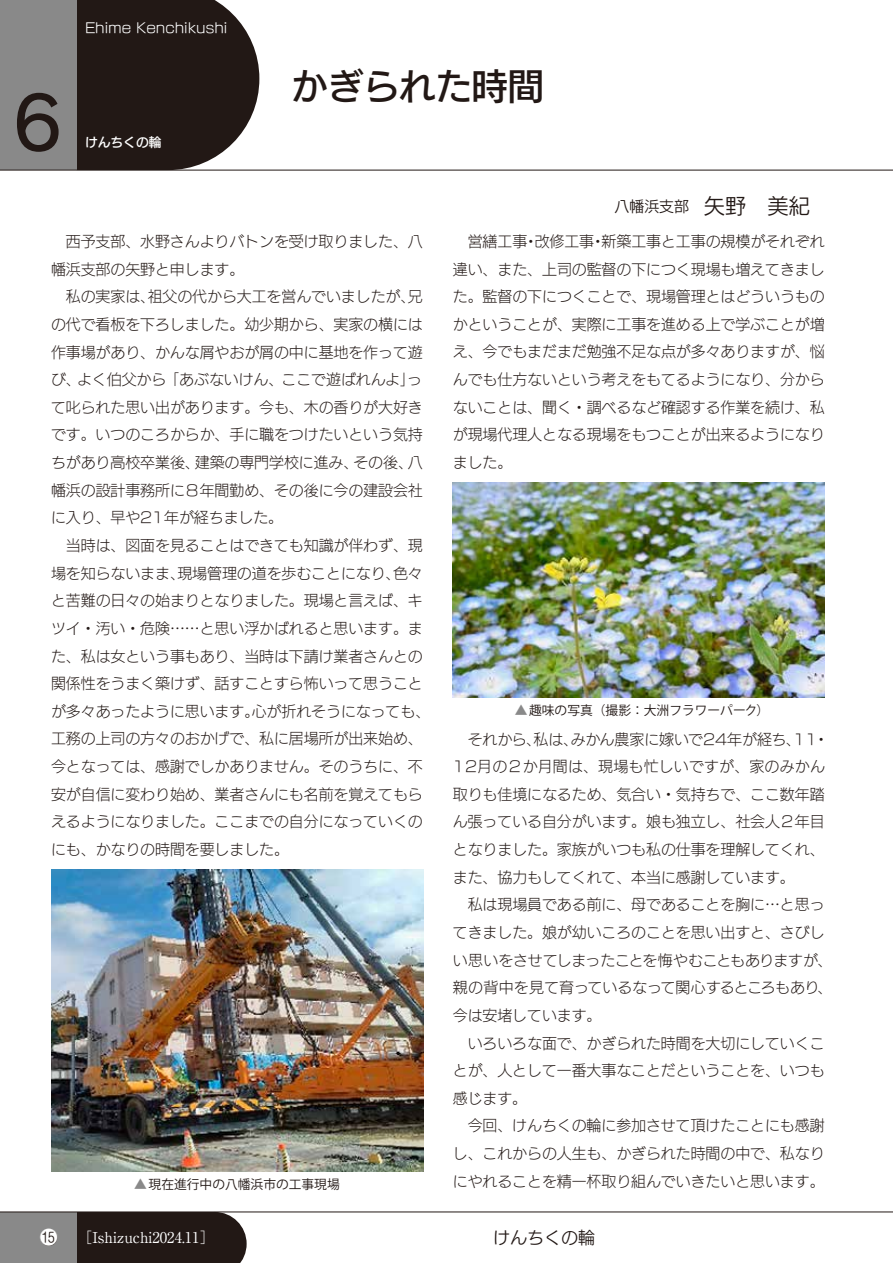
<style>
.page{position:relative;width:893px;height:1263px;background:#fff}
.page>*{position:absolute;margin:0;border:0;box-sizing:border-box;transform-origin:0 0}
.t1{font:72.3px "Rodin Pro DB 90 msp RKSJ H";color:#221815}
.t2{font:36.15px "New Rodin Pro DB 90 msp RKSJ H";color:#221815}
.t3{font:16.95px "New Rodin Pro M 90 msp RKSJ H";color:#221815}
.t4{font:14.85px/27.6px "New Rodin Pro L 90 msp RKSJ H";color:#221815}
.t5{font:14.85px "Ryumin Pro Regular 90 msp RKSJ H";color:#fff}
.t6{font:14.85px "New Rodin Pro M 90 msp RKSJ H";color:#221815}
.t7{font:13.8px "New Rodin Pro M 90 msp RKSJ H";color:#fff}
.t8{font:12.75px "Koz Go Pro Regular 90 msp RKSJ H";color:#221815}
.t9{font:12.75px "New Rodin Pro DB 90 msp RKSJ H";color:#fff}
.s1{font-size:21.3px}
.s2{color:#898989}
</style>
<div class="page">
<svg style="left:215px;top:1212px;width:32px;height:51px;background:#453d3a"></svg>
<div style="left:77px;top:1212px;width:138px;height:51px;background:#221815"></div>
<div style="left:0;top:1212px;width:77px;height:51px;background:#898989"></div>
<svg style="left:77px;top:0;width:182px;height:170px;background:#322926"></svg>
<div style="left:0;top:0;width:77px;height:170px;background:#898989"></div>
<hr style="left:0;top:1211px;width:893px;height:1px;background:#221815">
<hr style="left:0;top:170px;width:893px;height:1px;background:#221815">
<img style="left:51px;top:870px;width:372px;height:301px">
<img style="left:453px;top:483px;width:372px;height:214px">
<svg style="left:40px;top:1229px;width:17px;height:17px"></svg>
<h1 class="t1" style="left:13px;top:76px;width:51px">6</h1>
<p class="t7" style="left:85px;top:17px;width:144px">Ehime Kenchikushi</p>
<p class="t9" style="left:85px;top:132px;width:78px">けんちくの輪</p>
<h2 class="t2" style="left:291px;top:55px;width:254px">かぎられた時間</h2>
<p class="t6" style="left:615px;top:194px;width:197px">八幡浜支部　<span class="s1">矢野　美紀</span></p>
<p class="t4" style="left:51px;top:226px;width:381px">　西予支部、水野さんよりバトンを受け取りました、八幡浜支部の矢野と申します。<br>　私の実家は、祖父の代から大工を営んでいましたが、兄の代で看板を下ろしました。幼少期から、実家の横には作事場があり、かんな屑やおが屑の中に基地を作って遊び、よく伯父から「あぶないけん、ここで遊ばれんよ」って叱られた思い出があります。今も、木の香りが大好きです。いつのころからか、手に職をつけたいという気持ちがあり高校卒業後、建築の専門学校に進み、その後、八幡浜の設計事務所に８年間勤め、その後に今の建設会社に入り、早や21年が経ちました。<br>　当時は、図面を見ることはできても知識が伴わず、現場を知らないまま、現場管理の道を歩むことになり、色々と苦難の日々の始まりとなりました。現場と言えば、キツイ・汚い・危険……と思い浮かばれると思います。また、私は女という事もあり、当時は下請け業者さんとの関係性をうまく築けず、話すことすら怖いって思うことが多々あったように思います。心が折れそうになっても、工務の上司の方々のおかげで、私に居場所が出来始め、今となっては、感謝でしかありません。そのうちに、不安が自信に変わり始め、業者さんにも名前を覚えてもらえるようになりました。ここまでの自分になっていくのにも、かなりの時間を要しました。</p>
<p class="t4" style="left:453px;top:226px;width:373px;text-align:justify">　営繕工事・改修工事・新築工事と工事の規模がそれぞれ違い、また、上司の監督の下につく現場も増えてきました。監督の下につくことで、現場管理とはどういうものかということが、実際に工事を進める上で学ぶことが増え、今でもまだまだ勉強不足な点が多々ありますが、悩んでも仕方ないという考えをもてるようになり、分からないことは、聞く・調べるなど確認する作業を続け、私が現場代理人となる現場をもつことが出来るようになりました。</p>
<p class="t8" style="left:515px;top:702px;width:256px"><span class="s2">▲</span>趣味の写真（撮影：大洲フラワーパーク）</p>
<p class="t4" style="left:453px;top:724px;width:381px">　それから、私は、みかん農家に嫁いで24年が経ち、11・<br>12月の２か月間は、現場も忙しいですが、家のみかん取りも佳境になるため、気合い・気持ちで、ここ数年踏ん張っている自分がいます。娘も独立し、社会人２年目となりました。家族がいつも私の仕事を理解してくれ、また、協力もしてくれて、本当に感謝しています。<br>　私は現場員である前に、母であることを胸に…と思ってきました。娘が幼いころのことを思い出すと、さびしい思いをさせてしまったことを悔やむこともありますが、親の背中を見て育っているなって関心するところもあり、今は安堵しています。<br>　いろいろな面で、かぎられた時間を大切にしていくことが、人として一番大事なことだということを、いつも感じます。<br>　今回、けんちくの輪に参加させて頂けたことにも感謝し、これからの人生も、かぎられた時間の中で、私なりにやれることを精一杯取り組んでいきたいと思います。</p>
<p class="t8" style="left:134px;top:1176px;width:207px"><span class="s2">▲</span>現在進行中の八幡浜市の工事現場</p>
<p class="t5" style="left:78px;top:1226px;width:138px">［Ishizuchi2024.11］</p>
<p class="t3" style="left:493px;top:1223px;width:103px">けんちくの輪</p>
</div>
